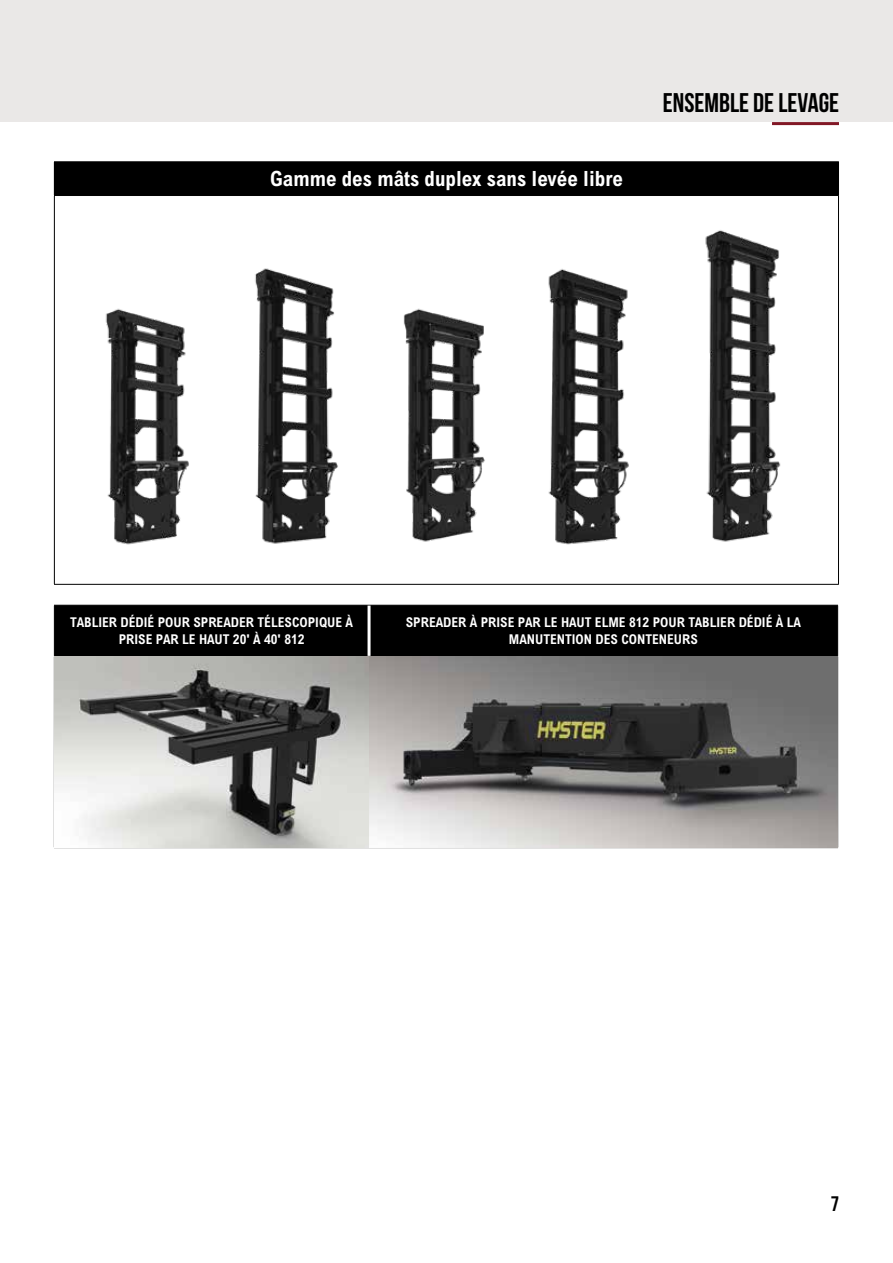
<style>
.page{position:relative;width:893px;height:1263px;background:#fff}
.page>*{position:absolute;margin:0;border:0;box-sizing:border-box;transform-origin:0 0}
.t1{font:27px "Bebas Neue";color:#000}
.t2{font:700 condensed 21px "Arial MT Std";color:#fff}
.t3{font:21px "Bebas Neue";color:#000}
.t4{font:700 condensed 13.5px/16.2px "Arial MT Std";color:#fff;text-align:center}
</style>
<div class="page">
<div style="left:0;top:0;width:893px;height:122px;background:#eae8e7"></div>
<hr style="left:772px;top:122px;width:67px;height:3px;background:#811725">
<div style="left:54px;top:162px;width:784px;height:33px;background:#000"></div>
<hr style="left:54px;top:161px;width:785px;height:1px;background:#000">
<hr style="left:838px;top:162px;width:1px;height:33px;background:#000">
<hr style="left:54px;top:195px;width:785px;height:1px;background:#000">
<hr style="left:54px;top:196px;width:1px;height:388px;background:#000">
<hr style="left:838px;top:196px;width:1px;height:388px;background:#000">
<hr style="left:54px;top:584px;width:785px;height:1px;background:#000">
<img style="left:105px;top:230px;width:676px;height:315px">
<div style="left:55px;top:606px;width:782px;height:50px;background:#000"></div>
<hr style="left:54px;top:605px;width:315px;height:1px;background:#000">
<hr style="left:54px;top:606px;width:1px;height:50px;background:#000">
<hr style="left:369px;top:605px;width:469px;height:1px;background:#000">
<hr style="left:837px;top:606px;width:1px;height:50px;background:#000">
<hr style="left:54px;top:656px;width:315px;height:1px;background:#000">
<hr style="left:54px;top:657px;width:1px;height:190px;background:#000">
<hr style="left:369px;top:656px;width:469px;height:1px;background:#000">
<hr style="left:837px;top:657px;width:1px;height:190px;background:#000">
<hr style="left:54px;top:847px;width:315px;height:1px;background:#000">
<hr style="left:369px;top:847px;width:469px;height:1px;background:#000">
<hr style="left:368px;top:606px;width:3px;height:50px;background:#fff">
<img style="left:55px;top:657px;width:782px;height:190px">
<h2 class="t2" style="left:270px;top:167px;width:354px">Gamme des mâts duplex sans levée libre</h2>
<h1 class="t1" style="left:663px;top:88px;width:178px">ENSEMBLE DE LEVAGE</h1>
<p class="t4" style="left:70px;top:614px;width:284px">TABLIER DÉDIÉ POUR SPREADER TÉLESCOPIQUE À<br>PRISE PAR LE HAUT 20' À 40' 812</p>
<p class="t4" style="left:406px;top:614px;width:397px">SPREADER À PRISE PAR LE HAUT ELME 812 POUR TABLIER DÉDIÉ À LA<br>MANUTENTION DES CONTENEURS</p>
<h2 class="t3" style="left:831px;top:1192px;width:10px">7</h2>
</div>
